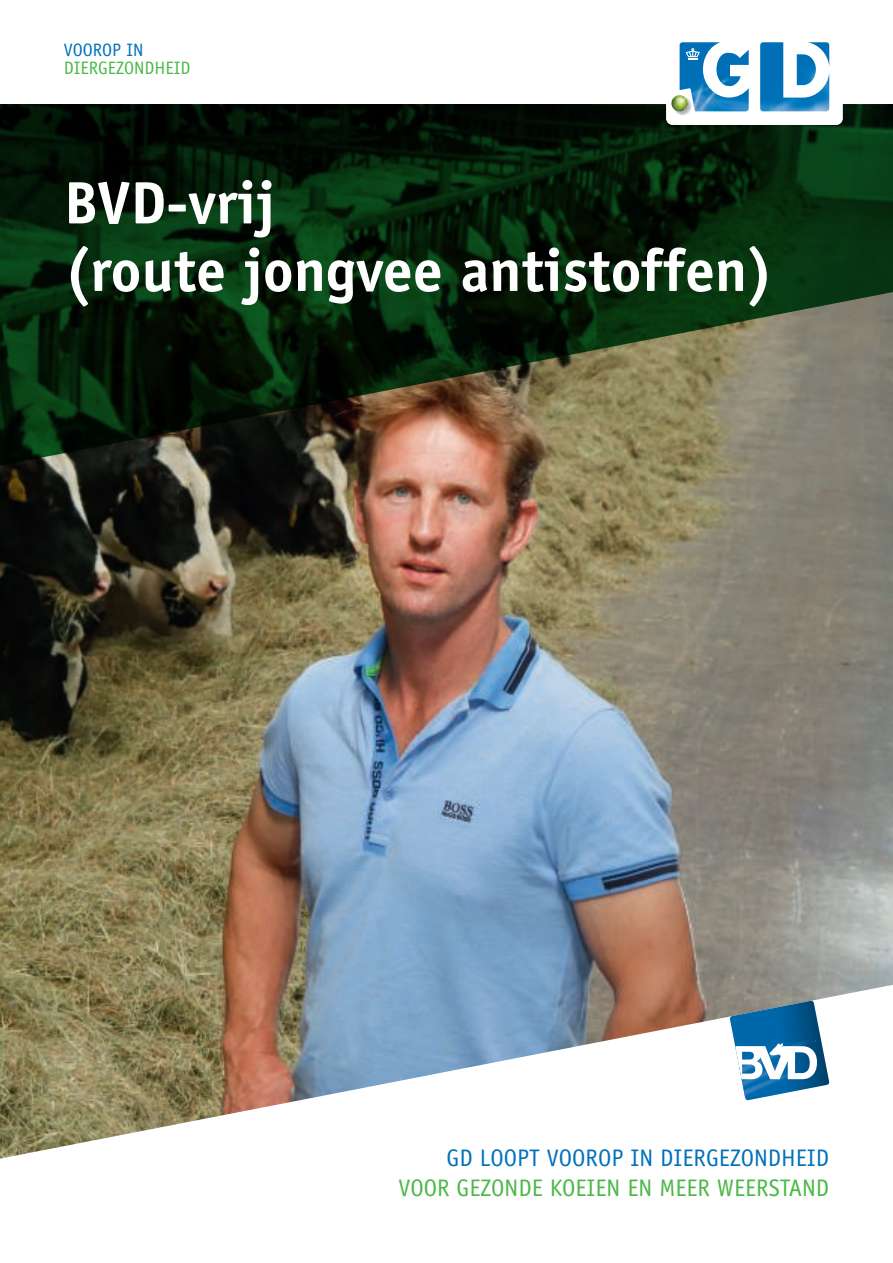
<style>
.page{position:relative;width:893px;height:1263px;background:#fff}
.page>*{position:absolute;margin:0;border:0;box-sizing:border-box;transform-origin:0 0}
.t1{font:700 60px/67.5px "Officina Sans";color:#fff}
.t2{font:24px "Officina Sans";color:#4cb848}
.t3{font:24px "Officina Sans";color:#0071bb}
.t4{font:18px "Officina Sans";color:#4cb848}
.t5{font:18px "Officina Sans";color:#0071bb}
</style>
<div class="page">
<img style="left:0;top:468px;width:893px;height:514px">
<svg style="left:0;top:982px;width:893px;height:177px"></svg>
<svg style="left:0;top:104px;width:893px;height:364px;background:#22341d"></svg>
<svg style="left:666px;top:42px;width:177px;height:83px"></svg>
<svg style="left:730px;top:1001px;width:100px;height:99px"></svg>
<p class="t5" style="left:64px;top:39px;width:81px">VOOROP IN</p>
<p class="t4" style="left:64px;top:57px;width:128px">DIERGEZONDHEID</p>
<p class="t1" style="left:64px;top:169px;width:712px">BVD-vrij<br>(route jongvee antistoffen)</p>
<p class="t3" style="left:446px;top:1144px;width:384px">GD LOOPT VOOROP IN DIERGEZONDHEID</p>
<p class="t2" style="left:398px;top:1174px;width:432px">VOOR GEZONDE KOEIEN EN MEER WEERSTAND</p>
</div>
